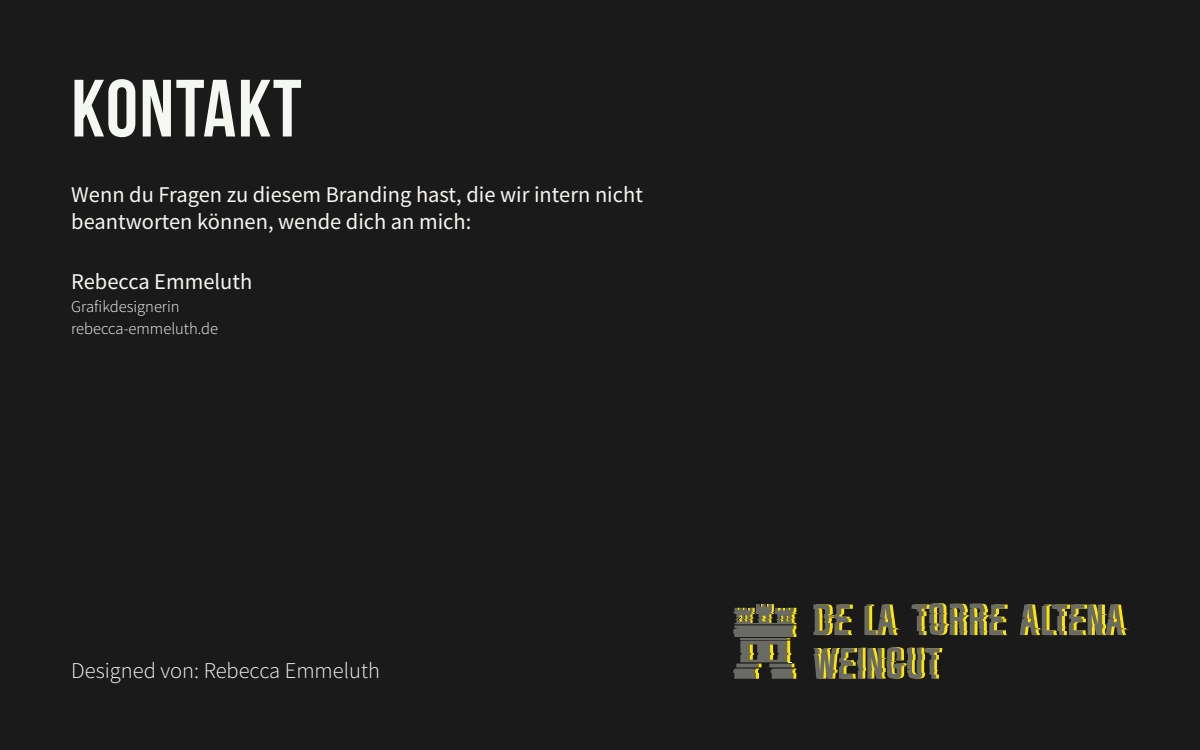
<style>
.page{position:relative;width:1200px;height:750px;background:#1a1a1a}
.page>*{position:absolute;margin:0;border:0;box-sizing:border-box;transform-origin:0 0}
.t1{font:700 81px "Bebas Neue";letter-spacing:.02em;color:#f5f7f3}
.t2{font:500 48px "Sofia Pro";color:#f7f6f2}
.t3{font:22.5px/27px "Source Sans Pro";color:#f7f6f2}
.t4{font:22.5px "Sofia Pro";color:#f7f6f2}
.t5{font:300 22.5px "Source Sans Pro";color:#f7f6f2}
.t6{font:300 16.5px/22.2px "Source Sans Pro";color:#f7f6f2}
.t7{font:16.5px "Sofia Pro";color:#f7f6f2}
</style>
<div class="page">
<svg style="left:813px;top:604px;width:40px;height:31px"></svg>
<svg style="left:864px;top:604px;width:36px;height:31px"></svg>
<svg style="left:911px;top:603px;width:97px;height:32px"></svg>
<svg style="left:1020px;top:604px;width:109px;height:32px"></svg>
<svg style="left:813px;top:647px;width:129px;height:32px"></svg>
<svg style="left:733px;top:604px;width:63px;height:75px"></svg>
<h2 class="t2" style="left:71px;top:55px;width:174px">Contact</h2>
<h1 class="t1" style="left:71px;top:64px;width:232px">KONTAKT</h1>
<p class="t4" style="left:71px;top:170px;width:570px">cannot be answered internally, please get in touch with:</p>
<p class="t3" style="left:71px;top:181px;width:573px">Wenn du Fragen zu diesem Branding hast, die wir intern nicht beantworten können, wende dich an mich:</p>
<p class="t3" style="left:71px;top:268px;width:183px">Rebecca Emmeluth</p>
<p class="t6" style="left:71px;top:295px;width:148px">Grafikdesignerin rebecca-emmeluth.de</p>
<p class="t7" style="left:71px;top:271px;width:97px">www.chitt.co</p>
<p class="t5" style="left:71px;top:656px;width:310px">Designed von: Rebecca Emmeluth</p>
</div>
